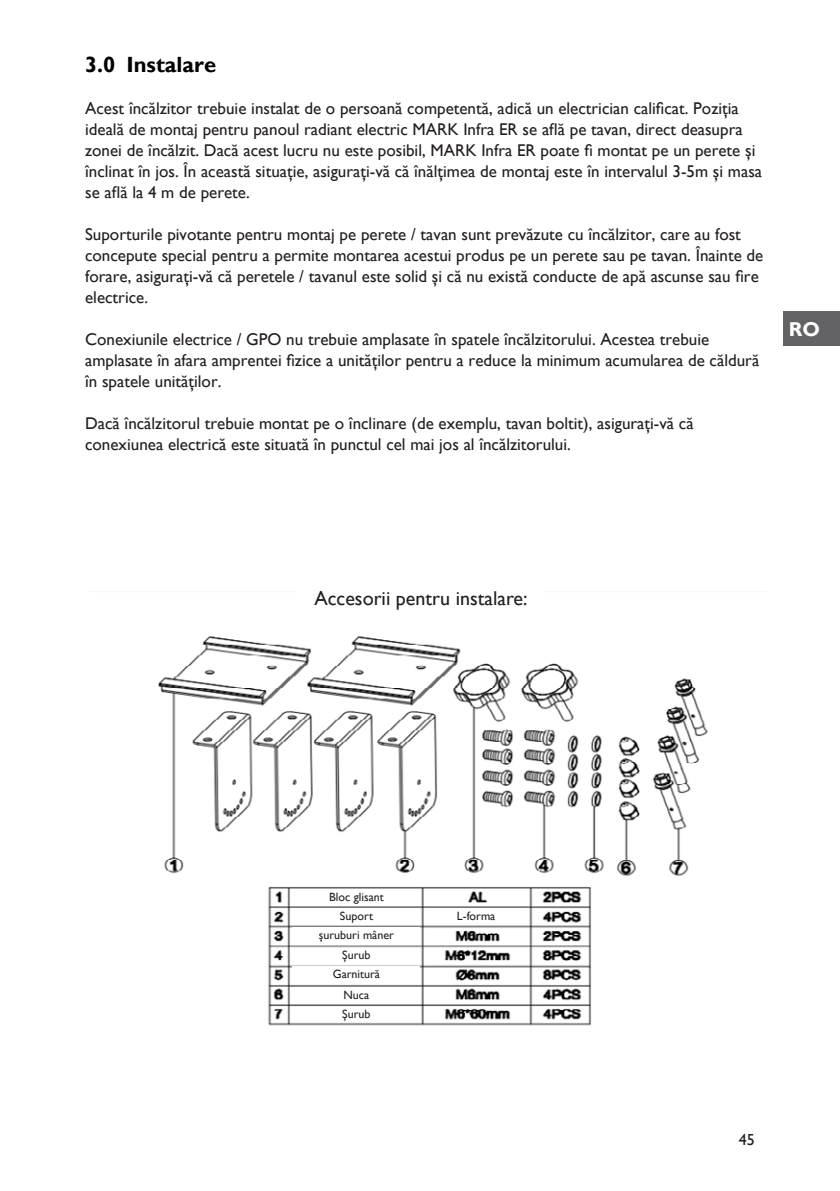
<style>
.page{position:relative;width:840px;height:1191px;background:#fff}
.page>*{position:absolute;margin:0;border:0;box-sizing:border-box;transform-origin:0 0}
.TB_basis_NL{font:700 22px "Gill Sans";color:#000001}
.t1{font:20px "Gill Sans";color:#231f20}
.t2{font:700 20px "Gill Sans";color:#fff}
.Kop2{font:17px/21px "Gill Sans";color:#231f20}
.t3{font:16px "Gill Sans";color:#231f20}
.t4{font:12px "Gill Sans";color:#231f20}
</style>
<div class="page">
<div style="left:782px;top:312px;width:57px;height:34px;background:#636366"></div>
<img style="left:158px;top:636px;width:550px;height:390px">
<div style="left:293px;top:889px;width:127px;height:15px;background:#fff"></div>
<div style="left:293px;top:908px;width:127px;height:15px;background:#fff"></div>
<div style="left:293px;top:927px;width:127px;height:16px;background:#fff"></div>
<div style="left:293px;top:966px;width:127px;height:15px;background:#fff"></div>
<div style="left:293px;top:1007px;width:127px;height:13px;background:#fff"></div>
<div style="left:293px;top:948px;width:127px;height:13px;background:#fff"></div>
<div style="left:293px;top:988px;width:127px;height:12px;background:#fff"></div>
<div style="left:425px;top:908px;width:101px;height:15px;background:#fff"></div>
<p class="TB_basis_NL" style="left:85px;top:51px;width:133px">3.0 Instalare</p>
<p class="Kop2" style="left:85px;top:98px;width:678px">Acest încălzitor trebuie instalat de o persoană competentă, adică un electrician calificat. Poziţia ideală de montaj pentru panoul radiant electric MARK Infra ER se află pe tavan, direct deasupra zonei de încălzit. Dacă acest lucru nu este posibil, MARK Infra ER poate fi montat pe un perete şi înclinat în jos. În această situaţie, asiguraţi-vă că înălţimea de montaj este în intervalul 3-5m şi masa se află la 4 m de perete.</p>
<p class="Kop2" style="left:85px;top:224px;width:679px">Suporturile pivotante pentru montaj pe perete / tavan sunt prevăzute cu încălzitor, care au fost concepute special pentru a permite montarea acestui produs pe un perete sau pe tavan. Înainte de forare, asiguraţi-vă că peretele / tavanul este solid şi că nu există conducte de apă ascunse sau fire electrice.</p>
<p class="Kop2" style="left:85px;top:329px;width:675px">Conexiunile electrice / GPO nu trebuie amplasate în spatele încălzitorului. Acestea trebuie amplasate în afara amprentei fizice a unităţilor pentru a reduce la minimum acumularea de căldură în spatele unităţilor.</p>
<p class="Kop2" style="left:85px;top:413px;width:609px">Dacă încălzitorul trebuie montat pe o înclinare (de exemplu, tavan boltit), asiguraţi-vă că conexiunea electrică este situată în punctul cel mai jos al încălzitorului.</p>
<p class="t2" style="left:788px;top:317px;width:33px">RO</p>
<p class="t1" style="left:314px;top:586px;width:214px">Accesorii pentru instalare:</p>
<p class="t4" style="left:329px;top:890px;width:56px">Bloc glisant</p>
<p class="t4" style="left:339px;top:909px;width:35px">Suport</p>
<p class="t4" style="left:319px;top:928px;width:76px">şuruburi mâner</p>
<p class="t4" style="left:332px;top:967px;width:49px">Garnitură</p>
<p class="t4" style="left:342px;top:1007px;width:30px">Şurub</p>
<p class="t4" style="left:342px;top:947px;width:30px">Şurub</p>
<p class="t4" style="left:343px;top:987px;width:27px">Nuca</p>
<p class="t4" style="left:456px;top:909px;width:40px">L-forma</p>
<p class="t3" style="left:738px;top:1130px;width:17px">45</p>
</div>
